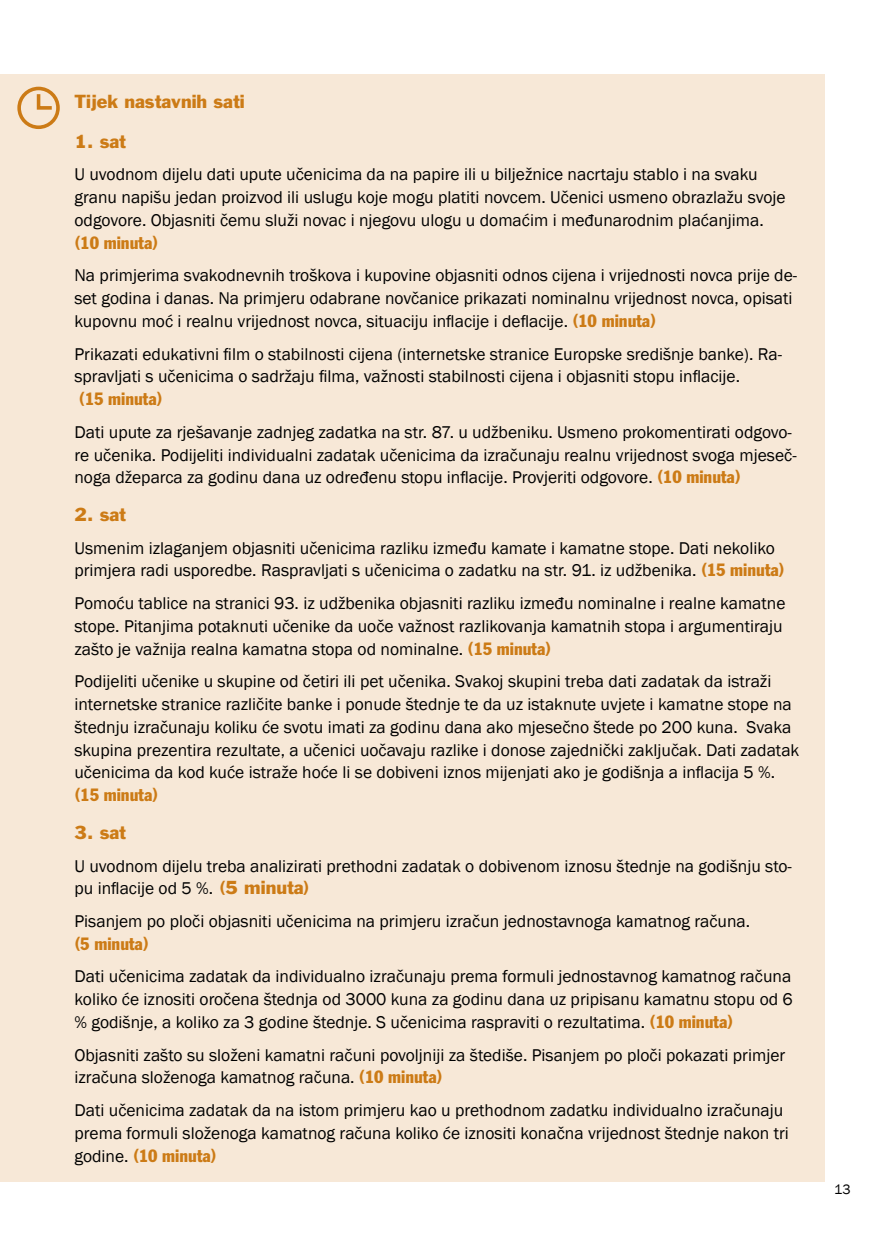
<style>
.page{position:relative;width:874px;height:1241px;background:#fff}
.page>*{position:absolute;margin:0;border:0;box-sizing:border-box;transform-origin:0 0}
.t1{font:17.5px/22.8px "Franklin Gothic";color:#000}
.t2{font:condensed 17.5px "Franklin Gothic Std";color:#cc7b16}
.t3{font:17.5px "Franklin Gothic Std";color:#cc7b16}
.t4{font:14px "Franklin Gothic";color:#000}
.s1{font-stretch:normal}
.s2{font-family:"Franklin Gothic Std";color:#cc7b16}
.s3{font-family:"Franklin Gothic Std";font-stretch:condensed;color:#cc7b16}
.s4{font-family:"Franklin Gothic";font-stretch:normal;color:#000}
</style>
<div class="page">
<div style="left:0;top:74px;width:823px;height:1107px;background:#f7e8d7"></div>
<div style="left:17px;top:87px;width:43px;height:42px;border:4px solid #cc7b16;border-radius:50%"></div>
<svg style="left:35px;top:91px;width:20px;height:19px"></svg>
<p class="t3" style="left:74px;top:90px;width:172px">Tijek nastavnih sati</p>
<p class="t3" style="left:74px;top:130px;width:53px">1. sat</p>
<p class="t1" style="left:74px;top:163px;width:712px">U uvodnom dijelu dati upute učenicima da na papire ili u bilježnice nacrtaju stablo i na svaku granu napišu jedan proizvod ili uslugu koje mogu platiti novcem. Učenici usmeno obrazlažu svoje odgovore. Objasniti čemu služi novac i njegovu ulogu u domaćim i međunarodnim plaćanjima.</p>
<p class="t2" style="left:74px;top:232px;width:85px"><span class="s1">(</span>10 minuta<span class="s1">)</span></p>
<p class="t1" style="left:74px;top:264px;width:723px">Na primjerima svakodnevnih troškova i kupovine objasniti odnos cijena i vrijednosti novca prije de&shy;set godina i danas. Na primjeru odabrane novčanice prikazati nominalnu vrijednost novca, opisati kupovnu moć i realnu vrijednost novca, situaciju inflacije i deflacije. <span class="s2">(</span><span class="s3">10 minuta</span><span class="s2">)</span></p>
<p class="t1" style="left:74px;top:343px;width:709px">Prikazati edukativni film o stabilnosti cijena (internetske stranice Europske središnje banke). Ra&shy;spravljati s učenicima o sadržaju filma, važnosti stabilnosti cijena i objasniti stopu inflacije.</p>
<p class="t2" style="left:79px;top:388px;width:85px"><span class="s1">(</span>15 minuta<span class="s1">)</span></p>
<p class="t1" style="left:74px;top:421px;width:723px">Dati upute za rješavanje zadnjeg zadatka na str. 87. u udžbeniku. Usmeno prokomentirati odgovo&shy;re učenika. Podijeliti individualni zadatak učenicima da izračunaju realnu vrijednost svoga mjeseč&shy;noga džeparca za godinu dana uz određenu stopu inflacije. Provjeriti odgovore. <span class="s2">(</span><span class="s3">10 minuta</span><span class="s2">)</span></p>
<p class="t3" style="left:74px;top:503px;width:53px">2. sat</p>
<p class="t1" style="left:74px;top:537px;width:711px">Usmenim izlaganjem objasniti učenicima razliku između kamate i kamatne stope. Dati nekoliko primjera radi usporedbe. Raspravljati s učenicima o zadatku na str. 91. iz udžbenika. <span class="s2">(</span><span class="s3">15 minuta</span><span class="s2">)</span></p>
<p class="t1" style="left:74px;top:592px;width:712px">Pomoću tablice na stranici 93. iz udžbenika objasniti razliku između nominalne i realne kamatne stope. Pitanjima potaknuti učenike da uoče važnost razlikovanja kamatnih stopa i argumentiraju zašto je važnija realna kamatna stopa od nominalne. <span class="s2">(</span><span class="s3">15 minuta</span><span class="s2">)</span></p>
<p class="t1" style="left:74px;top:670px;width:726px">Podijeliti učenike u skupine od četiri ili pet učenika. Svakoj skupini treba dati zadatak da istraži internetske stranice različite banke i ponude štednje te da uz istaknute uvjete i kamatne stope na štednju izračunaju koliku će svotu imati za godinu dana ako mjesečno štede po 200 kuna. Svaka skupina prezentira rezultate, a učenici uočavaju razlike i donose zajednički zaključak. Dati zadatak učenicima da kod kuće istraže hoće li se dobiveni iznos mijenjati ako je godišnja a inflacija 5 %.</p>
<p class="t2" style="left:74px;top:784px;width:85px"><span class="s1">(</span>15 minuta<span class="s1">)</span></p>
<p class="t3" style="left:74px;top:821px;width:53px">3. sat</p>
<p class="t1" style="left:74px;top:854px;width:718px">U uvodnom dijelu treba analizirati prethodni zadatak o dobivenom iznosu štednje na godišnju sto&shy;pu inflacije od 5 %. <span class="s2">(5 minuta)</span></p>
<p class="t1" style="left:74px;top:910px;width:677px">Pisanjem po ploči objasniti učenicima na primjeru izračun jednostavnoga kamatnog računa.</p>
<p class="t2" style="left:74px;top:932px;width:76px"><span class="s1">(</span>5 minuta<span class="s1">)</span></p>
<p class="t1" style="left:74px;top:965px;width:719px;text-align:justify">Dati učenicima zadatak da individualno izračunaju prema formuli jednostavnog kamatnog računa koliko će iznositi oročena štednja od 3000 kuna za godinu dana uz pripisanu kamatnu stopu od 6 % godišnje, a koliko za 3 godine štednje. S učenicima raspraviti o rezultatima. <span class="s2">(</span><span class="s3">10 minuta</span><span class="s2">)</span></p>
<p class="t1" style="left:74px;top:1043px;width:712px">Objasniti zašto su složeni kamatni računi povoljniji za štediše. Pisanjem po ploči pokazati primjer izračuna složenoga kamatnog računa. <span class="s2">(</span><span class="s3">10 minuta</span><span class="s2">)</span></p>
<p class="t1" style="left:74px;top:1099px;width:715px">Dati učenicima zadatak da na istom primjeru kao u prethodnom zadatku individualno izračunaju prema formuli složenoga kamatnog računa koliko će iznositi konačna vrijednost štednje nakon tri</p>
<p class="t2" style="left:74px;top:1144px;width:144px"><span class="s4">godine.</span> <span class="s1">(</span>10 minuta<span class="s1">)</span></p>
<p class="t4" style="left:833px;top:1180px;width:18px">13</p>
</div>
